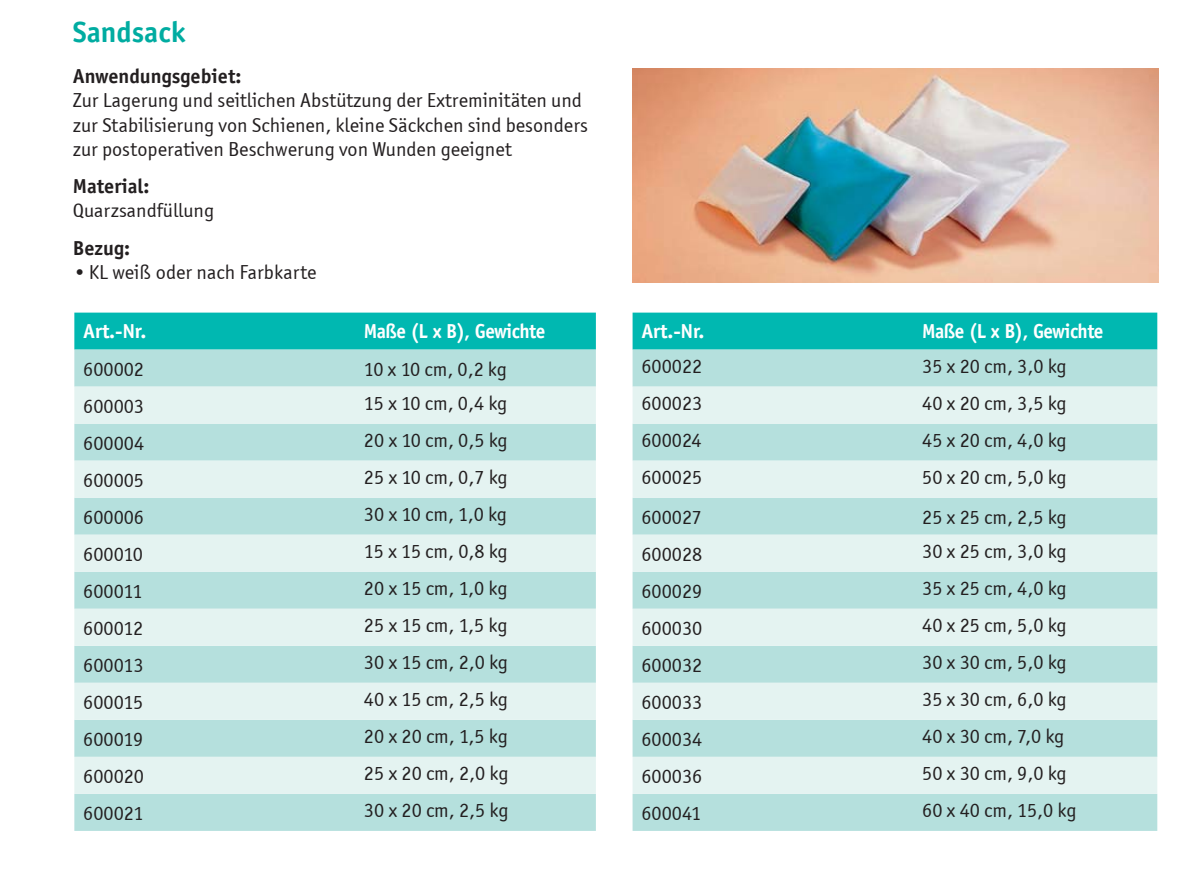
<style>
.page{position:relative;width:1202px;height:880px;background:#fff}
.page>*{position:absolute;margin:0;border:0;box-sizing:border-box;transform-origin:0 0}
.t1{font:700 29.25px "Officina Sans";color:#00aca1}
.t2{font:20.25px/24.3px "Officina Sans ITCTT Book";color:#231f20}
.t3{font:700 20.25px "Officina Sans";letter-spacing:-.03em;color:#fff;scale:.95 1}
.t4{font:700 20.25px "Officina Sans";color:#231f20}
.t5{font:700 20.25px "Officina Sans";letter-spacing:-.03em;color:#fff}
.t6{font:19.57px "Officina Sans ITCTT Book";color:#231f20}
</style>
<div class="page">
<img style="left:632px;top:68px;width:526px;height:214px">
<div style="left:74px;top:312px;width:522px;height:37px;background:#00b8b1"></div>
<div style="left:74px;top:349px;width:522px;height:481px;background:#b5e0dd"></div>
<svg style="left:74px;top:386px;width:522px;height:407px;background:#ceeae8"></svg>
<div style="left:632px;top:312px;width:525px;height:37px;background:#00b8b1"></div>
<div style="left:632px;top:349px;width:525px;height:481px;background:#b5e0dd"></div>
<svg style="left:632px;top:386px;width:525px;height:407px;background:#ceeae8"></svg>
<h1 class="t1" style="left:73px;top:21px;width:115px">Sandsack</h1>
<p class="t4" style="left:73px;top:68px;width:170px">Anwendungsgebiet:</p>
<p class="t2" style="left:73px;top:88px;width:517px">Zur Lagerung und seitlichen Abstützung der Extreminitäten und zur Stabilisierung von Schienen, kleine Säckchen sind besonders zur postoperativen Beschwerung von Wunden geeignet</p>
<p class="t4" style="left:73px;top:178px;width:78px">Material:</p>
<p class="t6" style="left:73px;top:199px;width:143px">Quarzsandfüllung</p>
<p class="t4" style="left:73px;top:240px;width:59px">Bezug:</p>
<p class="t2" style="left:73px;top:260px;width:245px">• KL weiß oder nach Farbkarte</p>
<p class="t5" style="left:83px;top:323px;width:65px">Art.-Nr.</p>
<p class="t3" style="left:364px;top:323px;width:192px">Maße (L x B), Gewichte</p>
<p class="t2" style="left:83px;top:356px;width:62px">600002</p>
<p class="t2" style="left:364px;top:356px;width:144px">10 x 10 cm, 0,2 kg</p>
<p class="t2" style="left:83px;top:393px;width:62px">600003</p>
<p class="t2" style="left:364px;top:391px;width:145px">15 x 10 cm, 0,4 kg</p>
<p class="t2" style="left:83px;top:430px;width:62px">600004</p>
<p class="t2" style="left:364px;top:428px;width:145px">20 x 10 cm, 0,5 kg</p>
<p class="t2" style="left:83px;top:467px;width:62px">600005</p>
<p class="t2" style="left:364px;top:465px;width:145px">25 x 10 cm, 0,7 kg</p>
<p class="t2" style="left:83px;top:504px;width:62px">600006</p>
<p class="t2" style="left:364px;top:502px;width:145px">30 x 10 cm, 1,0 kg</p>
<p class="t2" style="left:83px;top:541px;width:61px">600010</p>
<p class="t2" style="left:364px;top:539px;width:145px">15 x 15 cm, 0,8 kg</p>
<p class="t2" style="left:83px;top:578px;width:61px">600011</p>
<p class="t2" style="left:364px;top:576px;width:145px">20 x 15 cm, 1,0 kg</p>
<p class="t2" style="left:83px;top:615px;width:62px">600012</p>
<p class="t2" style="left:364px;top:613px;width:145px">25 x 15 cm, 1,5 kg</p>
<p class="t2" style="left:83px;top:652px;width:62px">600013</p>
<p class="t2" style="left:364px;top:650px;width:146px">30 x 15 cm, 2,0 kg</p>
<p class="t2" style="left:83px;top:689px;width:62px">600015</p>
<p class="t2" style="left:364px;top:687px;width:146px">40 x 15 cm, 2,5 kg</p>
<p class="t2" style="left:83px;top:726px;width:61px">600019</p>
<p class="t2" style="left:364px;top:724px;width:145px">20 x 20 cm, 1,5 kg</p>
<p class="t2" style="left:83px;top:763px;width:62px">600020</p>
<p class="t2" style="left:364px;top:761px;width:146px">25 x 20 cm, 2,0 kg</p>
<p class="t2" style="left:83px;top:800px;width:62px">600021</p>
<p class="t2" style="left:364px;top:798px;width:146px">30 x 20 cm, 2,5 kg</p>
<p class="t5" style="left:641px;top:323px;width:65px">Art.-Nr.</p>
<p class="t3" style="left:922px;top:323px;width:192px">Maße (L x B), Gewichte</p>
<p class="t2" style="left:641px;top:354px;width:62px">600022</p>
<p class="t2" style="left:922px;top:354px;width:146px">35 x 20 cm, 3,0 kg</p>
<p class="t2" style="left:641px;top:391px;width:62px">600023</p>
<p class="t2" style="left:922px;top:391px;width:146px">40 x 20 cm, 3,5 kg</p>
<p class="t2" style="left:641px;top:428px;width:62px">600024</p>
<p class="t2" style="left:922px;top:428px;width:146px">45 x 20 cm, 4,0 kg</p>
<p class="t2" style="left:641px;top:465px;width:62px">600025</p>
<p class="t2" style="left:922px;top:465px;width:146px">50 x 20 cm, 5,0 kg</p>
<p class="t2" style="left:641px;top:504px;width:62px">600027</p>
<p class="t2" style="left:922px;top:504px;width:146px">25 x 25 cm, 2,5 kg</p>
<p class="t2" style="left:641px;top:541px;width:62px">600028</p>
<p class="t2" style="left:922px;top:539px;width:146px">30 x 25 cm, 3,0 kg</p>
<p class="t2" style="left:641px;top:578px;width:62px">600029</p>
<p class="t2" style="left:922px;top:576px;width:146px">35 x 25 cm, 4,0 kg</p>
<p class="t2" style="left:641px;top:615px;width:62px">600030</p>
<p class="t2" style="left:922px;top:613px;width:146px">40 x 25 cm, 5,0 kg</p>
<p class="t2" style="left:641px;top:652px;width:62px">600032</p>
<p class="t2" style="left:922px;top:650px;width:146px">30 x 30 cm, 5,0 kg</p>
<p class="t2" style="left:641px;top:689px;width:62px">600033</p>
<p class="t2" style="left:922px;top:687px;width:146px">35 x 30 cm, 6,0 kg</p>
<p class="t2" style="left:641px;top:726px;width:62px">600034</p>
<p class="t2" style="left:922px;top:724px;width:144px">40 x 30 cm, 7,0 kg</p>
<p class="t2" style="left:641px;top:763px;width:62px">600036</p>
<p class="t2" style="left:922px;top:761px;width:146px">50 x 30 cm, 9,0 kg</p>
<p class="t2" style="left:641px;top:800px;width:61px">600041</p>
<p class="t2" style="left:922px;top:798px;width:156px">60 x 40 cm, 15,0 kg</p>
</div>
